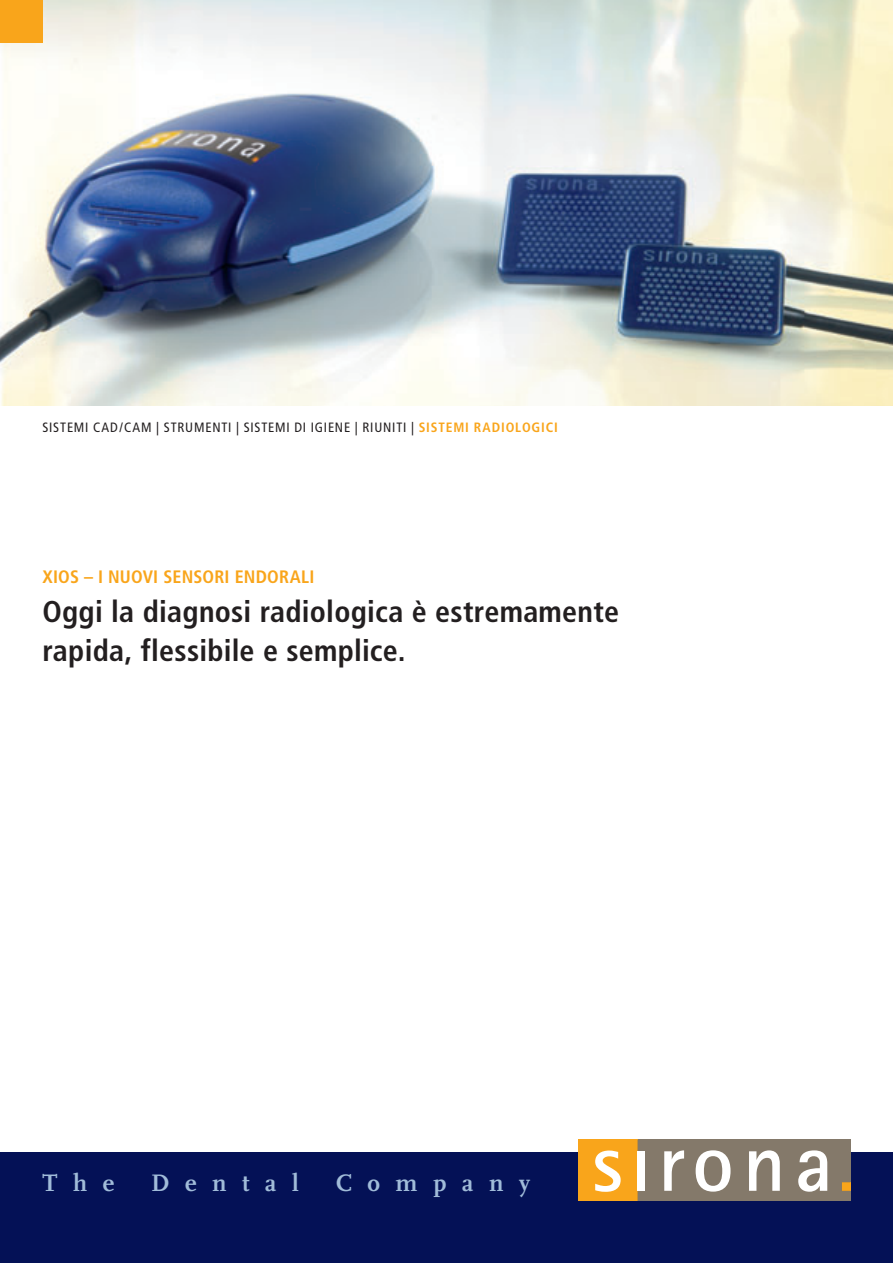
<style>
.page{position:relative;width:893px;height:1263px;background:#fff}
.page>*{position:absolute;margin:0;border:0;box-sizing:border-box;transform-origin:0 0}
.t1{font:700 condensed 30px/39px "Frutiger";letter-spacing:.01em;color:#231f20}
.t2{font:700 24.9px "Scala";letter-spacing:.625em;color:#a1bcd9}
.t3{font:700 condensed 18px "Frutiger";letter-spacing:.01em;color:#f9a51b}
.t4{font:condensed 13.5px "Frutiger";letter-spacing:.06em;color:#231f20}
.s1{font-weight:700;color:#f9a51b}
</style>
<div class="page">
<img style="left:1px;top:0;width:892px;height:405px">
<div style="left:0;top:0;width:43px;height:43px;background:#f9a51b"></div>
<div style="left:0;top:1152px;width:893px;height:111px;background:#041156"></div>
<div style="left:637px;top:1140px;width:213px;height:61px;background:#84796a"></div>
<div style="left:578px;top:1140px;width:59px;height:61px;background:#f9a51b"></div>
<svg style="left:595px;top:1150px;width:26px;height:42px"></svg>
<svg style="left:664px;top:1150px;width:20px;height:41px"></svg>
<svg style="left:696px;top:1150px;width:34px;height:41px"></svg>
<svg style="left:749px;top:1150px;width:31px;height:41px"></svg>
<svg style="left:798px;top:1150px;width:29px;height:42px"></svg>
<svg style="left:841px;top:1182px;width:9px;height:9px"></svg>
<hr style="left:637px;top:1140px;width:1px;height:61px;background:#937a53">
<div style="left:637px;top:1151px;width:8px;height:40px;background:#fff"></div>
<hr style="left:0;top:0;width:1px;height:405px;background:#e7e6de">
<p class="t4" style="left:43px;top:422px;width:517px">SISTEMI CAD/CAM | STRUMENTI | SISTEMI DI IGIENE | RIUNITI | <span class="s1">SISTEMI RADIOLOGICI</span></p>
<h3 class="t3" style="left:43px;top:570px;width:273px">XIOS – I NUOVI SENSORI ENDORALI</h3>
<h1 class="t1" style="left:43px;top:595px;width:578px">Oggi la diagnosi radiologica è estremamente rapida, flessibile e semplice.</h1>
<h2 class="t2" style="left:43px;top:1173px;width:73px">The</h2>
<h2 class="t2" style="left:151px;top:1173px;width:149px">Dental</h2>
<h2 class="t2" style="left:336px;top:1173px;width:196px">Company</h2>
</div>
